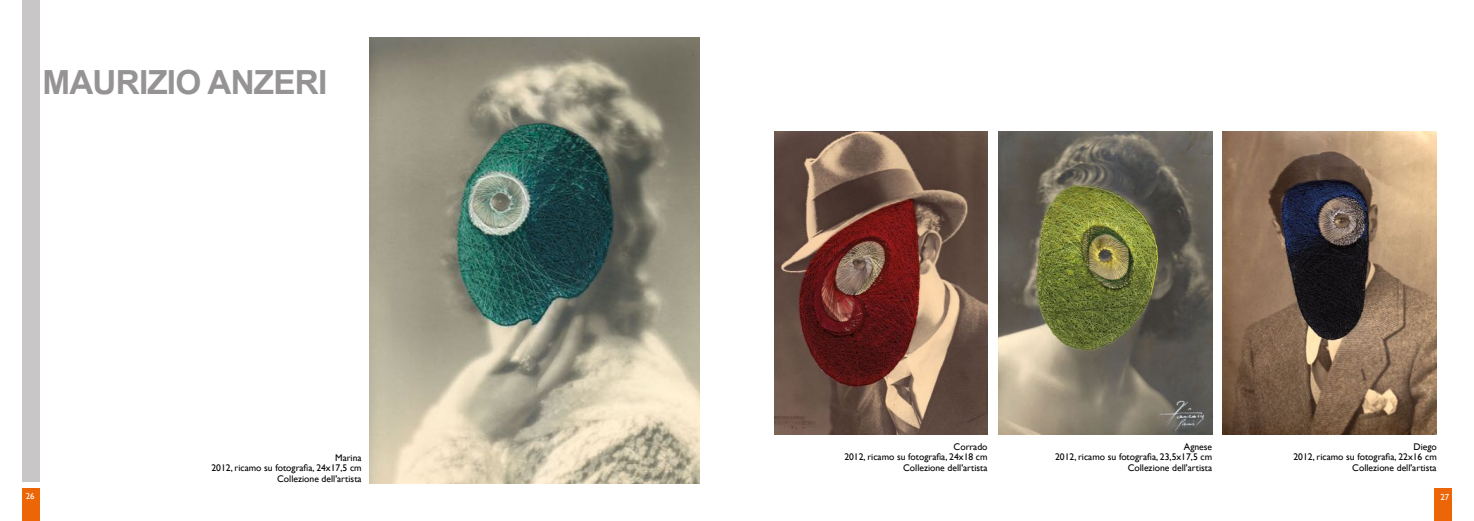
<style>
.page{position:relative;width:1474px;height:521px;background:#fff}
.page>*{position:absolute;margin:0;border:0;box-sizing:border-box;transform-origin:0 0}
.t1{font:700 33.25px "Arial";letter-spacing:-.025em;color:#959393}
.t2{font:9.62px/10.5px "Gill Sans";color:#000;text-align:right}
.t3{font:8.75px "Gill Sans";color:#fff}
</style>
<div class="page">
<div style="left:22px;top:0;width:18px;height:482px;background:#c8c6c6"></div>
<div style="left:22px;top:489px;width:18px;height:32px;background:#ec6608"></div>
<div style="left:1434px;top:489px;width:17px;height:32px;background:#ec6608"></div>
<img style="left:774px;top:131px;width:213px;height:304px">
<img style="left:998px;top:131px;width:214px;height:303px">
<img style="left:1222px;top:131px;width:213px;height:304px">
<img style="left:370px;top:37px;width:329px;height:447px">
<h1 class="t1" style="left:43px;top:64px;width:286px">MAURIZIO ANZERI</h1>
<p class="t2" style="left:211px;top:452px;width:152px">Marina<br>2012, ricamo su fotografia, 24x17,5 cm<br>Collezione dell'artista</p>
<p class="t2" style="left:844px;top:441px;width:145px">Corrado<br>2012, ricamo su fotografia, 24x18 cm<br>Collezione dell'artista</p>
<p class="t2" style="left:1055px;top:441px;width:159px">Agnese<br>2012, ricamo su fotografia, 23,5x17,5 cm<br>Collezione dell'artista</p>
<p class="t2" style="left:1293px;top:441px;width:145px">Diego<br>2012, ricamo su fotografia, 22x16 cm<br>Collezione dell'artista</p>
<p class="t3" style="left:26px;top:491px;width:10px">26</p>
<p class="t3" style="left:1440px;top:492px;width:10px">27</p>
</div>
